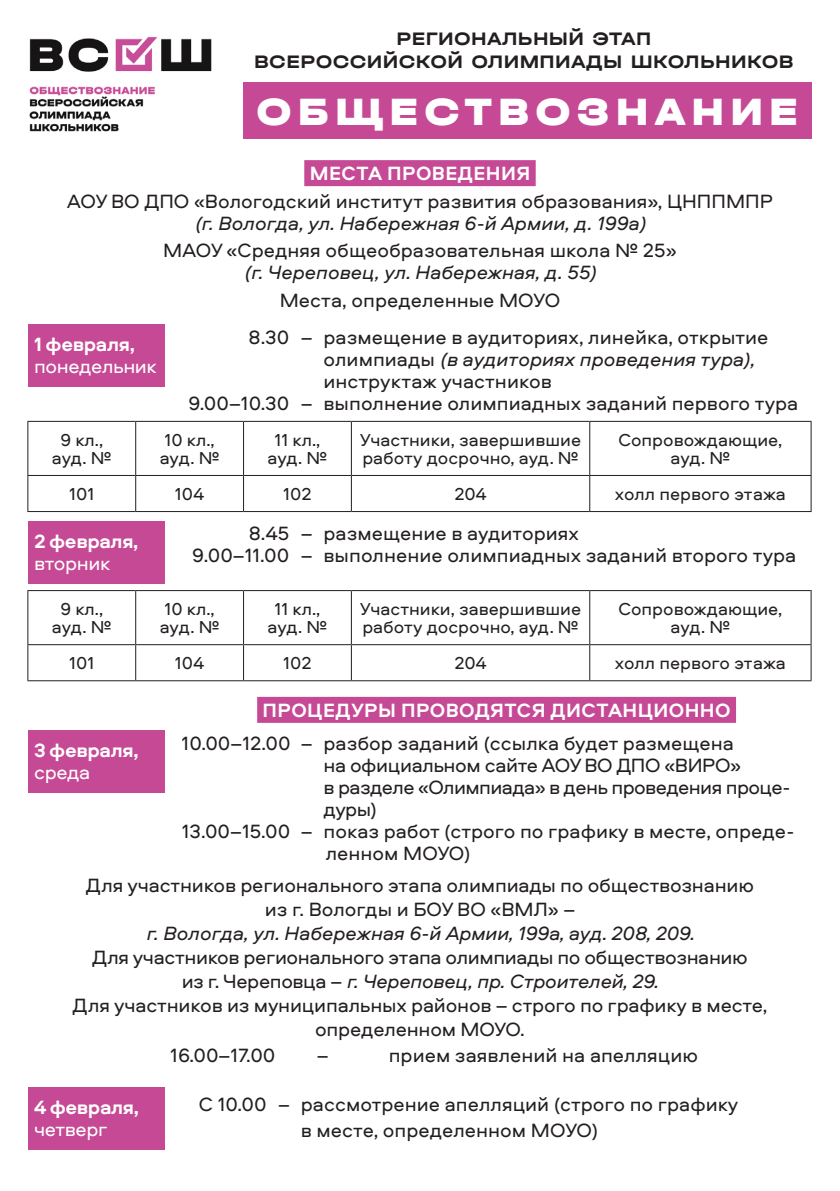
<style>
.page{position:relative;width:840px;height:1191px;background:#fff}
.page>*{position:absolute;margin:0;border:0;box-sizing:border-box;transform-origin:0 0}
.t1{font:900 40px "Halvar Breit";letter-spacing:.15em;color:#fff}
.t2{font:20px/24px "Aeroport";color:#231f20}
.t3{font:italic 20px "Aeroport";color:#231f20}
.t4{font:700 20px "Aeroport";letter-spacing:.02em;color:#fff}
.t5{font:20px "Aeroport";letter-spacing:-.03em;color:#231f20}
.t6{font:20px "Aeroport";letter-spacing:-.02em;color:#231f20}
.t7{font:20px "Aeroport";letter-spacing:-.02em;color:#fff}
.t8{font:700 19px/22.8px "Halvar Breit";letter-spacing:.02em;color:#231f20;text-align:center}
.t9{font:18px/18px "Aeroport";color:#231f20;text-align:center}
.s1{font-style:normal}
.s2{font-style:italic}
</style>
<div class="page">
<img style="left:29px;top:37px;width:183px;height:95px">
<div style="left:243px;top:83px;width:568px;height:56px;background:#c64995"></div>
<div style="left:28px;top:324px;width:136px;height:62px;background:#c64995"></div>
<div style="left:28px;top:521px;width:136px;height:62px;background:#c64995"></div>
<div style="left:28px;top:730px;width:136px;height:62px;background:#c64995"></div>
<div style="left:28px;top:1087px;width:136px;height:62px;background:#c64995"></div>
<div style="left:257px;top:697px;width:478px;height:26px;background:#c64995"></div>
<hr style="left:27px;top:421px;width:109px;height:1px;background:#231f20">
<hr style="left:27px;top:422px;width:1px;height:53px;background:#231f20">
<hr style="left:136px;top:421px;width:107px;height:1px;background:#231f20">
<hr style="left:135px;top:422px;width:1px;height:53px;background:#231f20">
<hr style="left:243px;top:421px;width:108px;height:1px;background:#231f20">
<hr style="left:243px;top:422px;width:1px;height:53px;background:#231f20">
<hr style="left:351px;top:421px;width:238px;height:1px;background:#231f20">
<hr style="left:350px;top:422px;width:1px;height:53px;background:#231f20">
<hr style="left:589px;top:421px;width:222px;height:1px;background:#231f20">
<hr style="left:589px;top:422px;width:1px;height:53px;background:#231f20">
<hr style="left:810px;top:422px;width:1px;height:53px;background:#231f20">
<hr style="left:27px;top:475px;width:109px;height:1px;background:#231f20">
<hr style="left:27px;top:476px;width:1px;height:35px;background:#231f20">
<hr style="left:136px;top:475px;width:107px;height:1px;background:#231f20">
<hr style="left:135px;top:476px;width:1px;height:35px;background:#231f20">
<hr style="left:243px;top:475px;width:108px;height:1px;background:#231f20">
<hr style="left:243px;top:476px;width:1px;height:35px;background:#231f20">
<hr style="left:351px;top:475px;width:238px;height:1px;background:#231f20">
<hr style="left:350px;top:476px;width:1px;height:35px;background:#231f20">
<hr style="left:589px;top:475px;width:222px;height:1px;background:#231f20">
<hr style="left:589px;top:476px;width:1px;height:35px;background:#231f20">
<hr style="left:810px;top:476px;width:1px;height:35px;background:#231f20">
<hr style="left:27px;top:511px;width:109px;height:1px;background:#231f20">
<hr style="left:136px;top:511px;width:107px;height:1px;background:#231f20">
<hr style="left:243px;top:511px;width:108px;height:1px;background:#231f20">
<hr style="left:351px;top:511px;width:238px;height:1px;background:#231f20">
<hr style="left:589px;top:511px;width:222px;height:1px;background:#231f20">
<hr style="left:27px;top:590px;width:109px;height:1px;background:#231f20">
<hr style="left:27px;top:591px;width:1px;height:53px;background:#231f20">
<hr style="left:136px;top:590px;width:107px;height:1px;background:#231f20">
<hr style="left:135px;top:591px;width:1px;height:53px;background:#231f20">
<hr style="left:243px;top:590px;width:108px;height:1px;background:#231f20">
<hr style="left:243px;top:591px;width:1px;height:53px;background:#231f20">
<hr style="left:351px;top:590px;width:238px;height:1px;background:#231f20">
<hr style="left:350px;top:591px;width:1px;height:53px;background:#231f20">
<hr style="left:589px;top:590px;width:222px;height:1px;background:#231f20">
<hr style="left:589px;top:591px;width:1px;height:53px;background:#231f20">
<hr style="left:810px;top:591px;width:1px;height:53px;background:#231f20">
<hr style="left:27px;top:644px;width:109px;height:1px;background:#231f20">
<hr style="left:27px;top:645px;width:1px;height:35px;background:#231f20">
<hr style="left:136px;top:644px;width:107px;height:1px;background:#231f20">
<hr style="left:135px;top:645px;width:1px;height:35px;background:#231f20">
<hr style="left:243px;top:644px;width:108px;height:1px;background:#231f20">
<hr style="left:243px;top:645px;width:1px;height:35px;background:#231f20">
<hr style="left:351px;top:644px;width:238px;height:1px;background:#231f20">
<hr style="left:350px;top:645px;width:1px;height:35px;background:#231f20">
<hr style="left:589px;top:644px;width:222px;height:1px;background:#231f20">
<hr style="left:589px;top:645px;width:1px;height:35px;background:#231f20">
<hr style="left:810px;top:645px;width:1px;height:35px;background:#231f20">
<hr style="left:27px;top:680px;width:109px;height:1px;background:#231f20">
<hr style="left:136px;top:680px;width:107px;height:1px;background:#231f20">
<hr style="left:243px;top:680px;width:108px;height:1px;background:#231f20">
<hr style="left:351px;top:680px;width:238px;height:1px;background:#231f20">
<hr style="left:589px;top:680px;width:222px;height:1px;background:#231f20">
<div style="left:304px;top:160px;width:231px;height:26px;background:#c64995"></div>
<p class="t8" style="left:254px;top:27px;width:538px">Региональный этап<br>Всероссийской олимпиады школьников</p>
<h1 class="t1" style="left:256px;top:86px;width:542px">обществознание</h1>
<p class="t4" style="left:309px;top:159px;width:222px">Места проведения</p>
<p class="t2" style="left:67px;top:188px;width:707px">АОУ ВО ДПО «Вологодский институт развития образования», ЦНППМПР</p>
<p class="t3" style="left:194px;top:209px;width:452px">(г. Вологда, ул. Набережная 6-й Армии, д. 199а)</p>
<p class="t2" style="left:163px;top:238px;width:514px">МАОУ «Средняя общеобразовательная школа № 25»</p>
<p class="t3" style="left:243px;top:259px;width:354px">(г. Череповец, ул. Набережная, д. 55)</p>
<p class="t2" style="left:279px;top:287px;width:282px">Места, определенные МОУО</p>
<p class="t4" style="left:34px;top:330px;width:102px">1 февраля,</p>
<p class="t7" style="left:34px;top:352px;width:124px">понедельник</p>
<p class="t2" style="left:248px;top:324px;width:521px">8.30 – размещение в аудиториях, линейка, открытие</p>
<p class="t3" style="left:323px;top:345px;width:432px"><span class="s1">олимпиады</span> (в аудиториях проведения тура),</p>
<p class="t2" style="left:323px;top:368px;width:230px">инструктаж участников</p>
<p class="t2" style="left:188px;top:390px;width:611px">9.00–10.30 – выполнение олимпиадных заданий первого тура</p>
<p class="t9" style="left:52px;top:430px;width:61px">9 кл., ауд. №</p>
<p class="t9" style="left:160px;top:430px;width:61px;text-align:left">10 кл., ауд. №</p>
<p class="t9" style="left:267px;top:430px;width:61px">11 кл., ауд. №</p>
<p class="t9" style="left:360px;top:430px;width:222px;text-align:left">Участники, завершившие работу досрочно, ауд. №</p>
<p class="t9" style="left:618px;top:430px;width:165px">Сопровождающие, ауд. №</p>
<p class="t9" style="left:69px;top:484px;width:27px">101</p>
<p class="t9" style="left:175px;top:484px;width:31px">104</p>
<p class="t9" style="left:283px;top:484px;width:30px">102</p>
<p class="t9" style="left:454px;top:484px;width:34px">204</p>
<p class="t9" style="left:614px;top:484px;width:172px">холл первого этажа</p>
<p class="t2" style="left:192px;top:521px;width:605px;line-height:22px;text-indent:56px">8.45 – размещение в аудиториях<br>9.00–11.00 – выполнение олимпиадных заданий второго тура</p>
<p class="t9" style="left:52px;top:599px;width:61px">9 кл., ауд. №</p>
<p class="t9" style="left:160px;top:599px;width:61px;text-align:left">10 кл., ауд. №</p>
<p class="t9" style="left:267px;top:599px;width:61px">11 кл., ауд. №</p>
<p class="t9" style="left:360px;top:599px;width:222px;text-align:left">Участники, завершившие работу досрочно, ауд. №</p>
<p class="t9" style="left:618px;top:599px;width:165px">Сопровождающие, ауд. №</p>
<p class="t9" style="left:69px;top:653px;width:27px">101</p>
<p class="t9" style="left:175px;top:653px;width:31px">104</p>
<p class="t9" style="left:283px;top:653px;width:30px">102</p>
<p class="t9" style="left:454px;top:653px;width:34px">204</p>
<p class="t9" style="left:614px;top:653px;width:172px">холл первого этажа</p>
<p class="t4" style="left:262px;top:695px;width:469px">процедуры проводятся дистанционно</p>
<p class="t2" style="left:181px;top:730px;width:553px">10.00–12.00 – разбор заданий (ссылка будет размещена</p>
<p class="t6" style="left:323px;top:751px;width:419px">на официальном сайте АОУ ВО ДПО «ВИРО»</p>
<p class="t5" style="left:323px;top:773px;width:468px">в разделе «Олимпиада» в день проведения проце-</p>
<p class="t2" style="left:323px;top:796px;width:55px">дуры)</p>
<p class="t2" style="left:181px;top:818px;width:614px">13.00–15.00 – показ работ (строго по графику в месте, опреде-</p>
<p class="t2" style="left:325px;top:840px;width:146px">ленном МОУО)</p>
<p class="t4" style="left:34px;top:526px;width:106px">2 февраля,</p>
<p class="t7" style="left:34px;top:549px;width:78px">вторник</p>
<p class="t4" style="left:34px;top:736px;width:106px">3 февраля,</p>
<p class="t7" style="left:34px;top:758px;width:58px">среда</p>
<p class="t2" style="left:86px;top:872px;width:669px;text-align:center">Для участников регионального этапа олимпиады по обществознанию из г. Вологды и БОУ ВО «ВМЛ» –</p>
<p class="t3" style="left:146px;top:919px;width:549px">г. Вологда, ул. Набережная 6-й Армии, 199а, ауд. 208, 209.</p>
<p class="t2" style="left:73px;top:944px;width:695px;text-align:center">Для участников регионального этапа олимпиады по обществознанию<br>из г. Череповца – <span class="s2">г. Череповец, пр. Строителей, 29.<br></span>Для участников из муниципальных районов – строго по графику в месте, определенном МОУО.</p>
<p class="t2" style="left:170px;top:1042px;width:107px">16.00–17.00</p>
<p class="t2" style="left:316px;top:1042px;width:13px">–</p>
<p class="t2" style="left:388px;top:1042px;width:310px">прием заявлений на апелляцию</p>
<p class="t2" style="left:300px;top:1090px;width:439px;line-height:26px;text-indent:-102px">С 10.00 – рассмотрение апелляций (строго по графику в месте, определенном МОУО)</p>
<p class="t4" style="left:34px;top:1093px;width:106px">4 февраля,</p>
<p class="t7" style="left:34px;top:1115px;width:75px">четверг</p>
</div>
